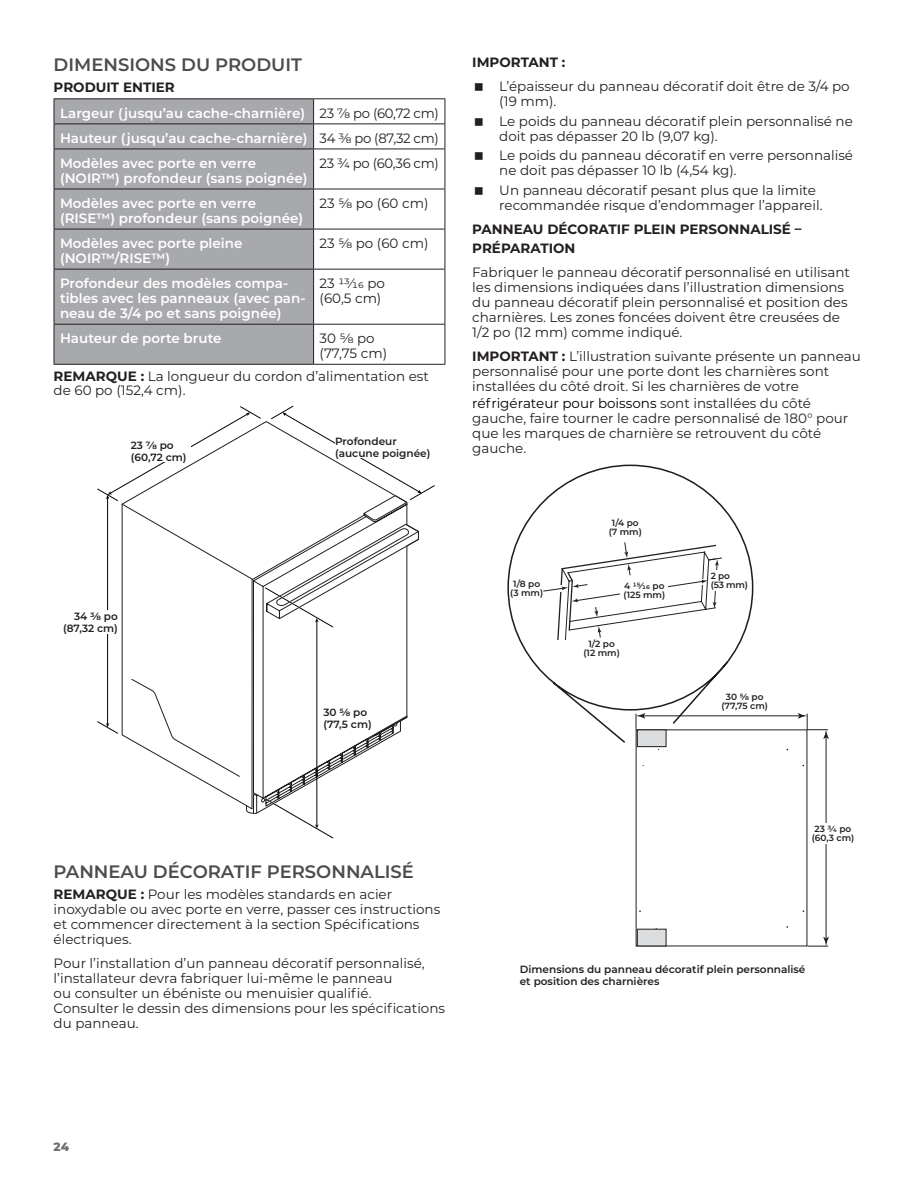
<style>
.page{position:relative;width:918px;height:1188px;background:#fff}
.page>*{position:absolute;margin:0;border:0;box-sizing:border-box;transform-origin:0 0}
.JA_Subtopic_header{font:600 18px "Montserrat";color:#4b4c4d}
.JA_Body{font:13.5px/15px "Montserrat";color:#231f20}
.Body{font:600 13.5px/15px "Montserrat";color:#fff}
.Body-2{font:13.5px/15px "Montserrat";color:#231f20}
.JA_Body_Bold{font:700 13.5px/19.5px "Montserrat";color:#231f20}
.JA_Body-2{font:700 13.5px "Montserrat";color:#231f20}
.t1{font:800 12px "Montserrat";color:#6c6d70}
.JA_Callouts{font:600 10.5px/12px "Montserrat";color:#231f20}
.JA_Callouts-2{font:600 9px "Montserrat";color:#231f20}
.s1{font-weight:700}
.s2{color:#000}
</style>
<div class="page">
<div style="left:55px;top:99px;width:258px;height:265px;background:#a8a9ad"></div>
<hr style="left:54px;top:98px;width:260px;height:1px;background:#231f20">
<hr style="left:314px;top:98px;width:131px;height:1px;background:#231f20">
<hr style="left:54px;top:123px;width:260px;height:1px;background:#231f20">
<svg style="left:54px;top:99px;width:1px;height:50px"></svg>
<hr style="left:314px;top:123px;width:131px;height:1px;background:#231f20">
<svg style="left:313px;top:99px;width:1px;height:50px"></svg>
<svg style="left:445px;top:99px;width:1px;height:50px"></svg>
<hr style="left:54px;top:149px;width:260px;height:1px;background:#231f20">
<hr style="left:54px;top:149px;width:1px;height:40px;background:#231f20">
<hr style="left:314px;top:149px;width:131px;height:1px;background:#231f20">
<hr style="left:313px;top:149px;width:1px;height:40px;background:#231f20">
<hr style="left:445px;top:149px;width:1px;height:40px;background:#231f20">
<hr style="left:54px;top:189px;width:260px;height:1px;background:#231f20">
<hr style="left:54px;top:189px;width:1px;height:40px;background:#231f20">
<hr style="left:314px;top:189px;width:131px;height:1px;background:#231f20">
<hr style="left:313px;top:189px;width:1px;height:40px;background:#231f20">
<hr style="left:445px;top:189px;width:1px;height:40px;background:#231f20">
<hr style="left:54px;top:229px;width:260px;height:1px;background:#231f20">
<hr style="left:54px;top:229px;width:1px;height:40px;background:#231f20">
<hr style="left:314px;top:229px;width:131px;height:1px;background:#231f20">
<hr style="left:313px;top:229px;width:1px;height:40px;background:#231f20">
<hr style="left:445px;top:229px;width:1px;height:40px;background:#231f20">
<hr style="left:54px;top:269px;width:260px;height:1px;background:#231f20">
<hr style="left:54px;top:270px;width:1px;height:54px;background:#231f20">
<hr style="left:314px;top:269px;width:131px;height:1px;background:#231f20">
<hr style="left:313px;top:270px;width:1px;height:54px;background:#231f20">
<hr style="left:445px;top:270px;width:1px;height:54px;background:#231f20">
<hr style="left:54px;top:324px;width:260px;height:1px;background:#231f20">
<hr style="left:54px;top:325px;width:1px;height:39px;background:#231f20">
<hr style="left:314px;top:324px;width:131px;height:1px;background:#231f20">
<hr style="left:313px;top:325px;width:1px;height:39px;background:#231f20">
<hr style="left:445px;top:325px;width:1px;height:39px;background:#231f20">
<hr style="left:54px;top:364px;width:260px;height:1px;background:#231f20">
<hr style="left:314px;top:364px;width:131px;height:1px;background:#231f20">
<svg style="left:122px;top:500px;width:297px;height:218px"></svg>
<hr style="left:107px;top:498px;width:1px;height:226px;background:#040503">
<hr style="left:317px;top:621px;width:1px;height:205px;background:#040503">
<svg style="left:271px;top:406px;width:164px;height:94px"></svg>
<svg style="left:97px;top:406px;width:164px;height:95px"></svg>
<svg style="left:263px;top:586px;width:72px;height:43px"></svg>
<svg style="left:97px;top:679px;width:310px;height:160px"></svg>
<hr style="left:642px;top:715px;width:159px;height:1px;background:#211d1e">
<svg style="left:636px;top:744px;width:31px;height:202px"></svg>
<hr style="left:826px;top:736px;width:1px;height:204px;background:#211d1e">
<svg style="left:798px;top:713px;width:31px;height:26px"></svg>
<svg style="left:808px;top:937px;width:21px;height:10px"></svg>
<svg style="left:507px;top:465px;width:247px;height:279px"></svg>
<svg style="left:543px;top:539px;width:179px;height:100px"></svg>
<div style="left:131px;top:439px;width:59px;height:23px;background:#fff"></div>
<div style="left:59px;top:610px;width:59px;height:23px;background:#fff"></div>
<div style="left:335px;top:434px;width:105px;height:24px;background:#fff"></div>
<div style="left:621px;top:580px;width:47px;height:20px;background:#fff"></div>
<div style="left:711px;top:570px;width:37px;height:21px;background:#fff"></div>
<div style="left:715px;top:691px;width:60px;height:20px;background:#fff"></div>
<div style="left:811px;top:824px;width:45px;height:20px;background:#fff"></div>
<p class="JA_Subtopic_header" style="left:54px;top:52px;width:250px">DIMENSIONS DU PRODUIT</p>
<p class="JA_Body_Bold" style="left:54px;top:77px;width:123px">PRODUIT ENTIER</p>
<p class="Body" style="left:60px;top:105px;width:247px">Largeur (jusqu’au cache-charnière)</p>
<p class="Body-2" style="left:320px;top:105px;width:121px">23 7/8 po (60,72 cm)</p>
<p class="Body" style="left:60px;top:130px;width:249px">Hauteur (jusqu’au cache-charnière)</p>
<p class="Body-2" style="left:320px;top:130px;width:121px">34 3/8 po (87,32 cm)</p>
<p class="Body" style="left:60px;top:155px;width:249px">Modèles avec porte en verre (NOIR™) profondeur (sans poignée)</p>
<p class="Body-2" style="left:320px;top:155px;width:121px">23 3/4 po (60,36 cm)</p>
<p class="Body" style="left:60px;top:195px;width:245px">Modèles avec porte en verre (RISE™) profondeur (sans poignée)</p>
<p class="Body-2" style="left:320px;top:195px;width:110px">23 5/8 po (60 cm)</p>
<p class="Body" style="left:60px;top:235px;width:184px">Modèles avec porte pleine (NOIR™/RISE™)</p>
<p class="Body-2" style="left:320px;top:235px;width:110px">23 5/8 po (60 cm)</p>
<p class="Body" style="left:60px;top:275px;width:247px">Profondeur des modèles compa&shy;tibles avec les panneaux (avec pan&shy;neau de 3/4 po et sans poignée)</p>
<p class="Body-2" style="left:320px;top:275px;width:67px">23 13/16 po (60,5 cm)</p>
<p class="Body" style="left:60px;top:330px;width:163px">Hauteur de porte brute</p>
<p class="Body-2" style="left:320px;top:331px;width:69px">30 5/8 po (77,75 cm)</p>
<p class="JA_Body" style="left:54px;top:369px;width:377px;line-height:13.5px"><span class="s1">REMARQUE :</span> La longueur du cordon d’alimentation est de 60 po (152,4 cm).</p>
<p class="JA_Callouts" style="left:131px;top:439px;width:44px">23 7/8 po</p>
<p class="JA_Callouts" style="left:131px;top:451px;width:57px">(60,72 cm)</p>
<p class="JA_Callouts" style="left:74px;top:610px;width:45px">34 3/8 po</p>
<p class="JA_Callouts" style="left:63px;top:622px;width:56px">(87,32 cm)</p>
<p class="JA_Callouts" style="left:335px;top:434px;width:97px">Profondeur (aucune poignée)</p>
<p class="JA_Callouts" style="left:323px;top:706px;width:50px">30 5/8 po (77,5 cm)</p>
<p class="JA_Body-2" style="left:472px;top:53px;width:95px">IMPORTANT :</p>
<p class="JA_Body" style="left:499px;top:78px;width:352px">L’épaisseur du panneau décoratif doit être de 3/4 po (19 mm).</p>
<p class="JA_Body" style="left:499px;top:113px;width:355px">Le poids du panneau décoratif plein personnalisé ne doit pas dépasser 20 lb (9,07 kg).</p>
<p class="JA_Body" style="left:499px;top:147px;width:355px">Le poids du panneau décoratif en verre personnalisé ne doit pas dépasser 10 lb (4,54 kg).</p>
<p class="JA_Body" style="left:499px;top:182px;width:325px">Un panneau décoratif pesant plus que la limite recommandée risque d’endommager l’appareil.</p>
<p class="JA_Body_Bold" style="left:472px;top:218px;width:331px">PANNEAU DÉCORATIF PLEIN PERSONNALISÉ –<br>PRÉPARATION</p>
<p class="JA_Body" style="left:472px;top:264px;width:379px">Fabriquer le panneau décoratif personnalisé en utilisant les dimensions indiquées dans l’illustration dimensions du panneau décoratif plein personnalisé et position des charnières. Les zones foncées doivent être creusées de 1/2 po (12 mm) comme indiqué.</p>
<p class="JA_Body" style="left:472px;top:348px;width:390px"><span class="s1">IMPORTANT :</span> L’illustration suivante présente un panneau personnalisé pour une porte dont les charnières sont installées du côté droit. Si les charnières de votre</p>
<p class="JA_Body" style="left:472px;top:395px;width:377px"><span class="s2">réfrigérateur pour boissons</span> sont installées du côté gauche, faire tourner le cadre personnalisé de 180° pour que les marques de charnière se retrouvent du côté gauche.</p>
<p class="JA_Callouts-2" style="left:513px;top:578px;width:28px">1/8 po</p>
<p class="JA_Callouts-2" style="left:510px;top:587px;width:34px">(3 mm)</p>
<p class="JA_Callouts-2" style="left:612px;top:517px;width:28px">1/4 po</p>
<p class="JA_Callouts-2" style="left:609px;top:526px;width:35px">(7 mm)</p>
<p class="JA_Callouts-2" style="left:624px;top:579px;width:42px">4 15/16 po</p>
<p class="JA_Callouts-2" style="left:624px;top:588px;width:43px">(125 mm)</p>
<p class="JA_Callouts-2" style="left:588px;top:637px;width:28px">1/2 po</p>
<p class="JA_Callouts-2" style="left:583px;top:646px;width:38px">(12 mm)</p>
<p class="JA_Callouts-2" style="left:711px;top:569px;width:21px">2 po</p>
<p class="JA_Callouts-2" style="left:711px;top:578px;width:39px">(53 mm)</p>
<p class="JA_Callouts-2" style="left:726px;top:690px;width:39px">30 5/8 po</p>
<p class="JA_Callouts-2" style="left:721px;top:699px;width:48px">(77,75 cm)</p>
<p class="JA_Subtopic_header" style="left:54px;top:858px;width:362px">PANNEAU DÉCORATIF PERSONNALISÉ</p>
<p class="JA_Body" style="left:54px;top:886px;width:388px"><span class="s1">REMARQUE :</span> Pour les modèles standards en acier inoxydable ou avec porte en verre, passer ces instructions et commencer directement à la section Spécifications électriques.</p>
<p class="JA_Body" style="left:54px;top:955px;width:393px">Pour l’installation d’un panneau décoratif personnalisé, l’installateur devra fabriquer lui-même le panneau<br>ou consulter un ébéniste ou menuisier qualifié.<br>Consulter le dessin des dimensions pour les spécifications du panneau.</p>
<p class="JA_Callouts-2" style="left:815px;top:823px;width:38px">23 3/4 po</p>
<p class="JA_Callouts-2" style="left:812px;top:832px;width:44px">(60,3 cm)</p>
<p class="JA_Callouts" style="left:520px;top:963px;width:287px">Dimensions du panneau décoratif plein personnalisé et position des charnières</p>
<p class="t1" style="left:54px;top:1138px;width:17px">24</p>
</div>
